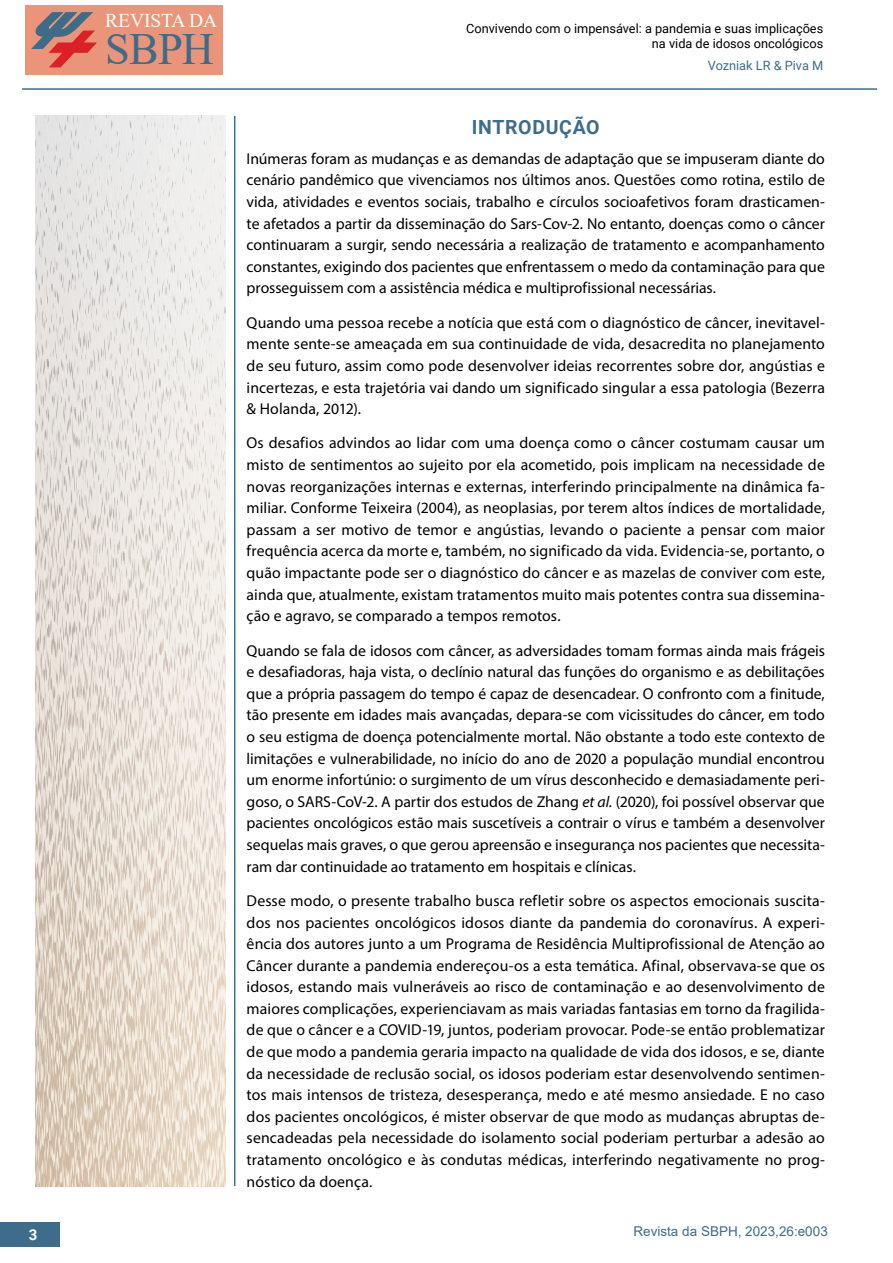
<style>
.page{position:relative;width:893px;height:1263px;background:#fff}
.page>*{position:absolute;margin:0;border:0;box-sizing:border-box;transform-origin:0 0}
.t1{font:44.55px "Times New Roman";color:#3d6c89}
.t2{font:700 19.5px "Roboto";letter-spacing:.035em;color:#3d6d8a}
.t3{font:19.5px "Times New Roman";letter-spacing:-.005em;color:#fff}
.t4{font:15.75px/21.6px "Myriad Pro";letter-spacing:.005em;color:#000;text-align:justify}
.t5{font:700 15px "Roboto";color:#fff}
.t6{font:13.5px "Arial";color:#3d6d8a}
.t7{font:12.75px/15.3px "Roboto";color:#000;text-align:right}
.t8{font:12.75px "Roboto";color:#3d6d8a}
.s1{font-style:italic}
</style>
<div class="page">
<hr style="left:234px;top:116px;width:1px;height:1070px;background:#3c6d8a">
<div style="left:26px;top:6px;width:197px;height:69px;background:#ea947a"></div>
<svg style="left:31px;top:12px;width:66px;height:55px"></svg>
<div style="left:0;top:1222px;width:59px;height:25px;background:#3d6d8a"></div>
<hr style="left:22px;top:88px;width:855px;height:2px;background:#3c6d8a">
<img style="left:35px;top:116px;width:191px;height:1070px">
<p class="t3" style="left:105px;top:6px;width:114px">REVISTA DA</p>
<h1 class="t1" style="left:105px;top:18px;width:110px">SBPH</h1>
<p class="t7" style="left:466px;top:20px;width:359px">Convivendo com o impensável: a pandemia e suas implicações na vida de idosos oncológicos</p>
<p class="t8" style="left:708px;top:56px;width:117px">Vozniak LR &amp; Piva M</p>
<p class="t2" style="left:472px;top:113px;width:129px">INTRODUÇÃO</p>
<p class="t4" style="left:247px;top:147px;width:580px">Inúmeras foram as mudanças e as demandas de adaptação que se impuseram diante do cenário pandêmico que vivenciamos nos últimos anos. Questões como rotina, estilo de vida, atividades e eventos sociais, trabalho e círculos socioafetivos foram drasticamen&shy;te afetados a partir da disseminação do Sars-Cov-2. No entanto, doenças como o câncer continuaram a surgir, sendo necessária a realização de tratamento e acompanhamento constantes, exigindo dos pacientes que enfrentassem o medo da contaminação para que prosseguissem com a assistência médica e multiprofissional necessárias.</p>
<p class="t4" style="left:247px;top:311px;width:580px">Quando uma pessoa recebe a notícia que está com o diagnóstico de câncer, inevitavel&shy;mente sente-se ameaçada em sua continuidade de vida, desacredita no planejamento de seu futuro, assim como pode desenvolver ideias recorrentes sobre dor, angústias e incertezas, e esta trajetória vai dando um significado singular a essa patologia (Bezerra &amp; Holanda, 2012).</p>
<p class="t4" style="left:247px;top:432px;width:580px">Os desafios advindos ao lidar com uma doença como o câncer costumam causar um misto de sentimentos ao sujeito por ela acometido, pois implicam na necessidade de novas reorganizações internas e externas, interferindo principalmente na dinâmica fa&shy;miliar. Conforme Teixeira (2004), as neoplasias, por terem altos índices de mortalidade, passam a ser motivo de temor e angústias, levando o paciente a pensar com maior frequência acerca da morte e, também, no significado da vida. Evidencia-se, portanto, o quão impactante pode ser o diagnóstico do câncer e as mazelas de conviver com este, ainda que, atualmente, existam tratamentos muito mais potentes contra sua dissemina&shy;ção e agravo, se comparado a tempos remotos.</p>
<p class="t4" style="left:247px;top:639px;width:580px">Quando se fala de idosos com câncer, as adversidades tomam formas ainda mais frágeis e desafiadoras, haja vista, o declínio natural das funções do organismo e as debilitações que a própria passagem do tempo é capaz de desencadear. O confronto com a finitude, tão presente em idades mais avançadas, depara-se com vicissitudes do câncer, em todo o seu estigma de doença potencialmente mortal. Não obstante a todo este contexto de limitações e vulnerabilidade, no início do ano de 2020 a população mundial encontrou um enorme infortúnio: o surgimento de um vírus desconhecido e demasiadamente peri&shy;goso, o SARS-CoV-2. A partir dos estudos de Zhang <span class="s1">et al.</span> (2020), foi possível observar que pacientes oncológicos estão mais suscetíveis a contrair o vírus e também a desenvolver sequelas mais graves, o que gerou apreensão e insegurança nos pacientes que necessita&shy;ram dar continuidade ao tratamento em hospitais e clínicas.</p>
<p class="t4" style="left:247px;top:889px;width:580px">Desse modo, o presente trabalho busca refletir sobre os aspectos emocionais suscita&shy;dos nos pacientes oncológicos idosos diante da pandemia do coronavírus. A experi&shy;ência dos autores junto a um Programa de Residência Multiprofissional de Atenção ao Câncer durante a pandemia endereçou-os a esta temática. Afinal, observava-se que os idosos, estando mais vulneráveis ao risco de contaminação e ao desenvolvimento de maiores complicações, experienciavam as mais variadas fantasias em torno da fragilida&shy;de que o câncer e a COVID-19, juntos, poderiam provocar. Pode-se então problematizar de que modo a pandemia geraria impacto na qualidade de vida dos idosos, e se, diante da necessidade de reclusão social, os idosos poderiam estar desenvolvendo sentimen&shy;tos mais intensos de tristeza, desesperança, medo e até mesmo ansiedade. E no caso dos pacientes oncológicos, é mister observar de que modo as mudanças abruptas de&shy;sencadeadas pela necessidade do isolamento social poderiam perturbar a adesão ao tratamento oncológico e às condutas médicas, interferindo negativamente no prog&shy;nóstico da doença.</p>
<p class="t5" style="left:29px;top:1224px;width:10px">3</p>
<p class="t6" style="left:633px;top:1222px;width:196px">Revista da SBPH, 2023,26:e003</p>
</div>
